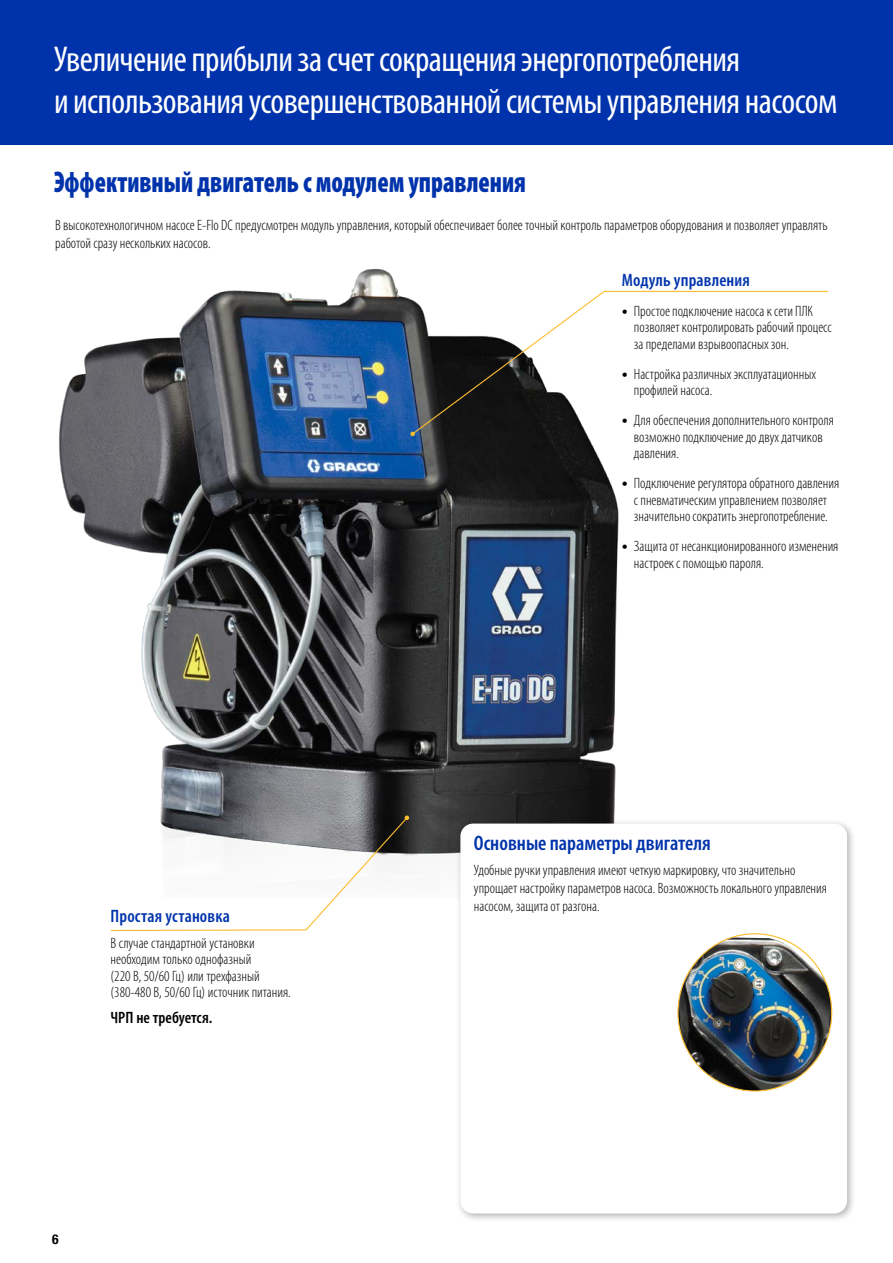
<style>
.page{position:relative;width:893px;height:1263px;background:#fff}
.page>*{position:absolute;margin:0;border:0;box-sizing:border-box;transform-origin:0 0}
.t1{font:condensed 36px/42px "Myriad Pro";letter-spacing:-.015em;color:#fff}
.t2{font:900 condensed 30px "Myriad Pro";color:#0033ab;scale:.85 1}
.t3{font:600 condensed 21px "Myriad Pro";color:#0033ab}
.t4{font:600 condensed 18px "Myriad Pro";letter-spacing:.01em;color:#0033ab}
.t5{font:600 condensed 16.5px "Myriad Pro";color:#000}
.t6{font:300 condensed 15px/16.5px "Myriad Pro";color:#000}
.t7{font:700 condensed 13.5px "Helvetica Neue LT Std";color:#000}
.s1{font-family:"Helvetica Neue LT Std";font-weight:400;font-size:12px}
</style>
<div class="page">
<div style="left:0;top:0;width:893px;height:145px;background:#0033ab"></div>
<img style="left:59px;top:268px;width:560px;height:589px">
<div style="left:456px;top:819px;width:400px;height:404px;background:#000;opacity:.3"></div>
<div style="left:460px;top:823px;width:387px;height:390px;background:#fff;border-radius:13px"></div>
<img style="left:678px;top:937px;width:154px;height:154px">
<svg style="left:411px;top:290px;width:417px;height:145px"></svg>
<svg style="left:410px;top:432px;width:5px;height:4px"></svg>
<svg style="left:110px;top:815px;width:299px;height:116px"></svg>
<h1 class="t1" style="left:54px;top:37px;width:785px">Увеличение прибыли за счет сокращения энергопотребления<br>и использования усовершенствованной системы управления насосом</h1>
<h2 class="t2" style="left:54px;top:162px;width:557px">Эффективный двигатель с модулем управления</h2>
<p class="t6" style="left:55px;top:216px;width:774px;line-height:18px">В высокотехнологичном насосе E-Flo DC предусмотрен модуль управления, который обеспечивает более точный контроль параметров оборудования и позволяет управлять работой сразу нескольких насосов.</p>
<p class="t4" style="left:622px;top:269px;width:130px">Модуль управления</p>
<p class="t6" style="left:634px;top:302px;width:199px;text-indent:-12px"><span class="s1">•</span> Простое подключение насоса к сети ПЛК позволяет контролировать рабочий процесс за пределами взрывоопасных зон.</p>
<p class="t6" style="left:634px;top:365px;width:184px;text-indent:-12px"><span class="s1">•</span> Настройка различных эксплуатационных профилей насоса.</p>
<p class="t6" style="left:634px;top:412px;width:201px;text-indent:-12px"><span class="s1">•</span> Для обеспечения дополнительного контроля возможно подключение до двух датчиков давления.</p>
<p class="t6" style="left:622px;top:475px;width:219px;text-align:center"><span class="s1">•</span> Подключение регулятора обратного давления с пневматическим управлением позволяет значительно сократить энергопотребление.</p>
<p class="t6" style="left:634px;top:538px;width:206px;text-indent:-12px"><span class="s1">•</span> Защита от несанкционированного изменения настроек с помощью пароля.</p>
<p class="t4" style="left:111px;top:905px;width:121px">Простая установка</p>
<p class="t6" style="left:111px;top:934px;width:182px">В случае стандартной установки необходим только однофазный<br>(220 В, 50/60 Гц) или трехфазный (380-480 В, 50/60 Гц) источник питания.</p>
<p class="t5" style="left:111px;top:1007px;width:103px">ЧРП не требуется.</p>
<p class="t7" style="left:52px;top:1231px;width:8px">6</p>
<h3 class="t3" style="left:474px;top:830px;width:238px">Основные параметры двигателя</h3>
<p class="t6" style="left:474px;top:861px;width:355px;line-height:18px">Удобные ручки управления имеют четкую маркировку, что значительно упрощает настройку параметров насоса. Возможность локального управления насосом, защита от разгона.</p>
</div>
